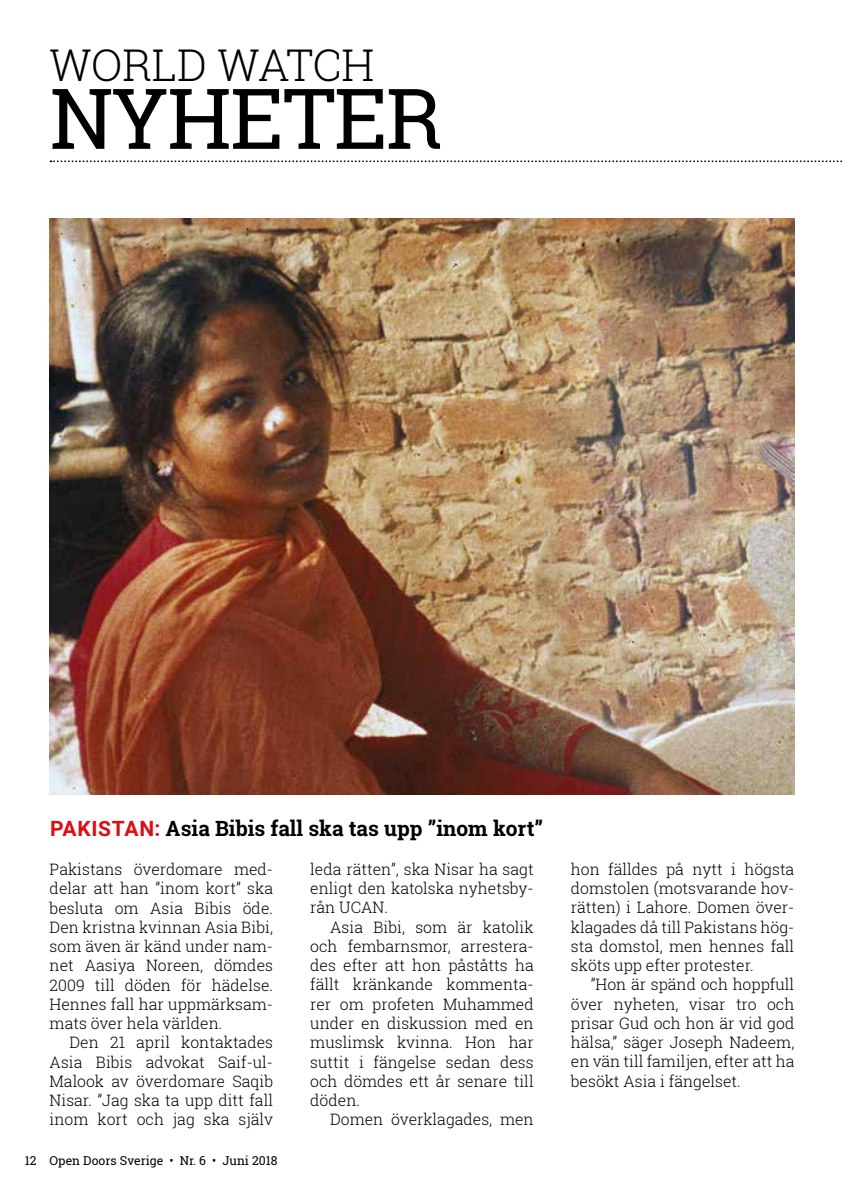
<style>
.page{position:relative;width:844px;height:1191px;background:#fff}
.page>*{position:absolute;margin:0;border:0;box-sizing:border-box;transform-origin:0 0}
.t1{font:84px "Roboto Slab";letter-spacing:-.02em;color:#000}
.t2{font:300 43.75px "Roboto Slab";color:#000}
.t3{font:700 21px "Roboto Slab";color:#000}
.t4{font:300 15.75px/19.2px "Roboto Slab";color:#000;text-align:justify}
.t5{font:12.25px "Roboto Slab";color:#000}
.s1{font-family:"Roboto";color:#dc0d15}
</style>
<div class="page">
<img style="left:50px;top:218px;width:744px;height:576px">
<svg style="left:50px;top:160px;width:793px;height:2px"></svg>
<h2 class="t2" style="left:50px;top:35px;width:326px">WORLD WATCH</h2>
<h1 class="t1" style="left:50px;top:61px;width:394px">NYHETER</h1>
<h3 class="t3" style="left:50px;top:814px;width:494px"><span class="s1">PAKISTAN:</span> Asia Bibis fall ska tas upp ”inom kort”</h3>
<p class="t4" style="left:50px;top:859px;width:225px">Pakistans överdomare med&shy;delar att han ”inom kort” ska besluta om Asia Bibis öde.<br>Den kristna kvinnan Asia Bibi, som även är känd under nam&shy;net Aasiya Noreen, dömdes 2009 till döden för hädelse.<br>Hennes fall har uppmärksam&shy;mats över hela världen.</p>
<p class="t4" style="left:50px;top:1032px;width:225px;text-indent:20px">Den 21 april kontaktades Asia Bibis advokat Saif-ul-Malook av överdomare Saqib Nisar. ”Jag ska ta upp ditt fall inom kort och jag ska själv</p>
<p class="t5" style="left:25px;top:1152px;width:254px">12 Open Doors Sverige • Nr. 6 • Juni 2018</p>
<p class="t4" style="left:310px;top:859px;width:225px">leda rätten”, ska Nisar ha sagt enligt den katolska nyhetsby&shy;rån UCAN.</p>
<p class="t4" style="left:310px;top:917px;width:225px;text-indent:20px">Asia Bibi, som är katolik och fembarnsmor, arrestera&shy;des efter att hon påståtts ha fällt kränkande kommenta&shy;rer om profeten Muhammed under en diskussion med en muslimsk kvinna. Hon har suttit i fängelse sedan dess och dömdes ett år senare till döden.</p>
<p class="t4" style="left:330px;top:1109px;width:205px">Domen överklagades, men</p>
<p class="t4" style="left:570px;top:859px;width:225px">hon fälldes på nytt i högsta domstolen (motsvarande hov&shy;rätten) i Lahore. Domen över&shy;klagades då till Pakistans hög&shy;sta domstol, men hennes fall sköts upp efter protester.</p>
<p class="t4" style="left:570px;top:974px;width:225px;text-indent:20px">”Hon är spänd och hoppfull över nyheten, visar tro och prisar Gud och hon är vid god hälsa,” säger Joseph Nadeem, en vän till familjen, efter att ha besökt Asia i fängelset.</p>
</div>
